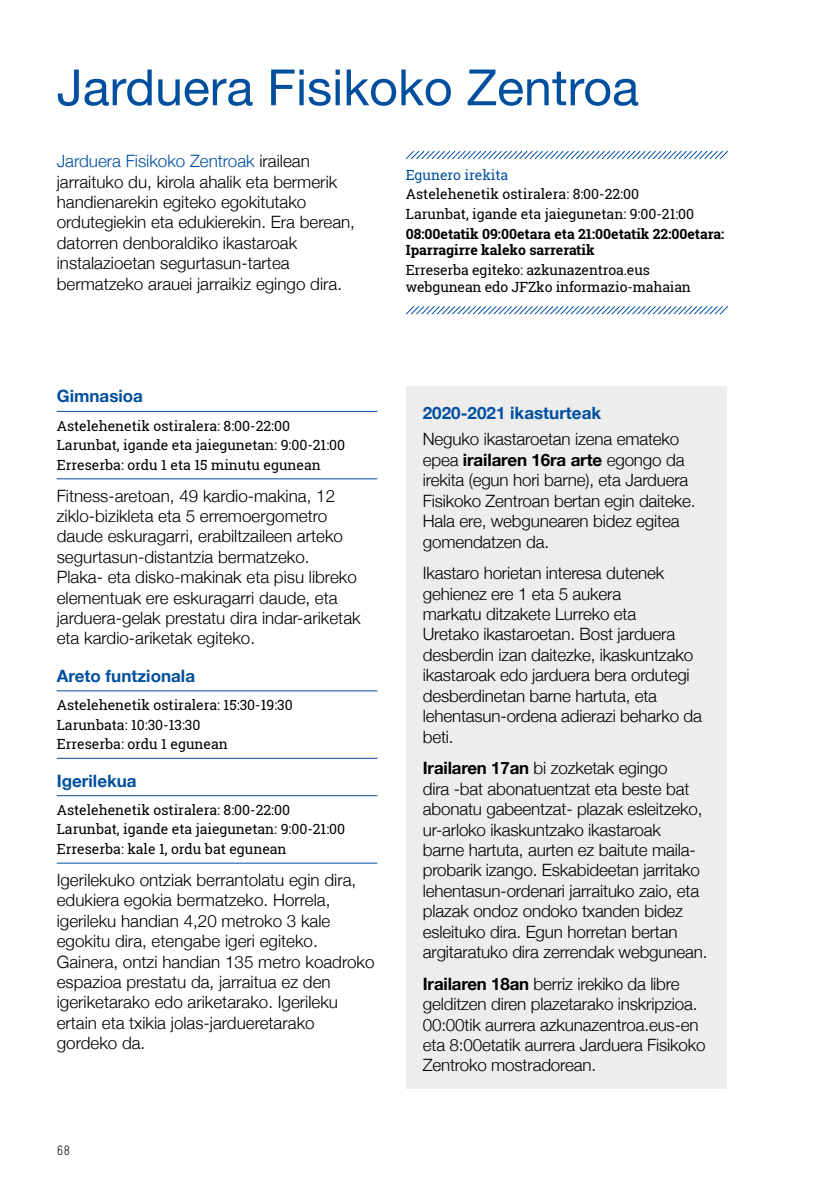
<style>
.page{position:relative;width:840px;height:1191px;background:#fff}
.page>*{position:absolute;margin:0;border:0;box-sizing:border-box;transform-origin:0 0}
.t1{font:50px "Helvetica Neue";color:#004f9f}
.t2{font:300 17px/20.4px "Helvetica Neue";letter-spacing:-.01em;color:#000}
.t3{font:700 17px "Helvetica Neue";color:#004f9f}
.t4{font:14px/19.6px "Roboto Slab";color:#000}
.t5{font:700 14px/16.8px "Roboto Slab";color:#000}
.t6{font:14px "Roboto Slab";color:#004f9f}
.t7{font:13.6px "Alhondiga Bilbao Light Condensed L";color:#000}
.s1{color:#004f9f}
.s2{font-weight:700}
</style>
<div class="page">
<hr style="left:57px;top:411px;width:320px;height:1px;background:#004f9f">
<hr style="left:57px;top:478px;width:320px;height:1px;background:#004f9f">
<hr style="left:57px;top:690px;width:320px;height:1px;background:#004f9f">
<hr style="left:57px;top:758px;width:320px;height:1px;background:#004f9f">
<hr style="left:57px;top:795px;width:320px;height:1px;background:#004f9f">
<hr style="left:57px;top:862px;width:320px;height:1px;background:#004f9f">
<div style="left:405px;top:386px;width:321px;height:702px;background:#ededed"></div>
<svg style="left:406px;top:306px;width:321px;height:8px"></svg>
<svg style="left:406px;top:151px;width:321px;height:8px"></svg>
<h1 class="t1" style="left:57px;top:51px;width:583px">Jarduera Fisikoko Zentroa</h1>
<p class="t2" style="left:57px;top:150px;width:299px"><span class="s1">Jarduera Fisikoko Zentroak</span> irailean jarraituko du, kirola ahalik eta bermerik handienarekin egiteko egokitutako ordutegiekin eta edukierekin. Era berean, datorren denboraldiko ikastaroak instalazioetan segurtasun-tartea bermatzeko arauei jarraikiz egingo dira.</p>
<p class="t6" style="left:405px;top:165px;width:104px">Egunero irekita</p>
<p class="t4" style="left:405px;top:184px;width:290px">Astelehenetik ostiralera: 8:00-22:00<br>Larunbat, igande eta jaiegunetan: 9:00-21:00</p>
<p class="t5" style="left:405px;top:225px;width:320px">08:00etatik 09:00etara eta 21:00etatik 22:00etara:<br>Iparragirre kaleko sarreratik</p>
<p class="t4" style="left:405px;top:261px;width:286px;line-height:16.8px">Erreserba egiteko: azkunazentroa.eus webgunean edo JFZko informazio-mahaian</p>
<p class="t3" style="left:57px;top:383px;width:88px">Gimnasioa</p>
<p class="t4" style="left:57px;top:415px;width:290px">Astelehenetik ostiralera: 8:00-22:00<br>Larunbat, igande eta jaiegunetan: 9:00-21:00<br>Erreserba: ordu 1 eta 15 minutu egunean</p>
<p class="t2" style="left:57px;top:484px;width:305px">Fitness-aretoan, 49 kardio-makina, 12 ziklo-bizikleta eta 5 erremoergometro daude eskuragarri, erabiltzaileen arteko segurtasun-distantzia bermatzeko.<br>Plaka- eta disko-makinak eta pisu libreko elementuak ere eskuragarri daude, eta jarduera-gelak prestatu dira indar-ariketak eta kardio-ariketak egiteko.</p>
<p class="t3" style="left:57px;top:662px;width:140px">Areto funtzionala</p>
<p class="t4" style="left:57px;top:695px;width:237px">Astelehenetik ostiralera: 15:30-19:30<br>Larunbata: 10:30-13:30<br>Erreserba: ordu 1 egunean</p>
<p class="t3" style="left:57px;top:767px;width:81px">Igerilekua</p>
<p class="t4" style="left:57px;top:800px;width:290px">Astelehenetik ostiralera: 8:00-22:00<br>Larunbat, igande eta jaiegunetan: 9:00-21:00<br>Erreserba: kale 1, ordu bat egunean</p>
<p class="t2" style="left:57px;top:868px;width:319px">Igerilekuko ontziak berrantolatu egin dira, edukiera egokia bermatzeko. Horrela, igerileku handian 4,20 metroko 3 kale egokitu dira, etengabe igeri egiteko.<br>Gainera, ontzi handian 135 metro koadroko espazioa prestatu da, jarraitua ez den igeriketarako edo ariketarako. Igerileku ertain eta txikia jolas-jardueretarako gordeko da.</p>
<p class="t7" style="left:57px;top:1142px;width:15px">68</p>
<p class="t3" style="left:422px;top:400px;width:180px">2020-2021 ikasturteak</p>
<p class="t2" style="left:422px;top:428px;width:274px">Neguko ikastaroetan izena emateko epea <span class="s2">irailaren 16ra arte</span> egongo da irekita (egun hori barne), eta Jarduera Fisikoko Zentroan bertan egin daiteke.<br>Hala ere, webgunearen bidez egitea gomendatzen da.</p>
<p class="t2" style="left:422px;top:562px;width:280px">Ikastaro horietan interesa dutenek gehienez ere 1 eta 5 aukera<br>markatu ditzakete Lurreko eta<br>Uretako ikastaroetan. Bost jarduera desberdin izan daitezke, ikaskuntzako ikastaroak edo jarduera bera ordutegi desberdinetan barne hartuta, eta lehentasun-ordena adierazi beharko da beti.</p>
<p class="t2" style="left:422px;top:757px;width:286px"><span class="s2">Irailaren 17an</span> bi zozketak egingo<br>dira -bat abonatuentzat eta beste bat abonatu gabeentzat- plazak esleitzeko, ur-arloko ikaskuntzako ikastaroak<br>barne hartuta, aurten ez baitute maila&shy;probarik izango. Eskabideetan jarritako lehentasun-ordenari jarraituko zaio, eta plazak ondoz ondoko txanden bidez esleituko dira. Egun horretan bertan argitaratuko dira zerrendak webgunean.</p>
<p class="t2" style="left:422px;top:972px;width:284px"><span class="s2">Irailaren 18an</span> berriz irekiko da libre gelditzen diren plazetarako inskripzioa.<br>00:00tik aurrera azkunazentroa.eus-en eta 8:00etatik aurrera Jarduera Fisikoko Zentroko mostradorean.</p>
</div>
